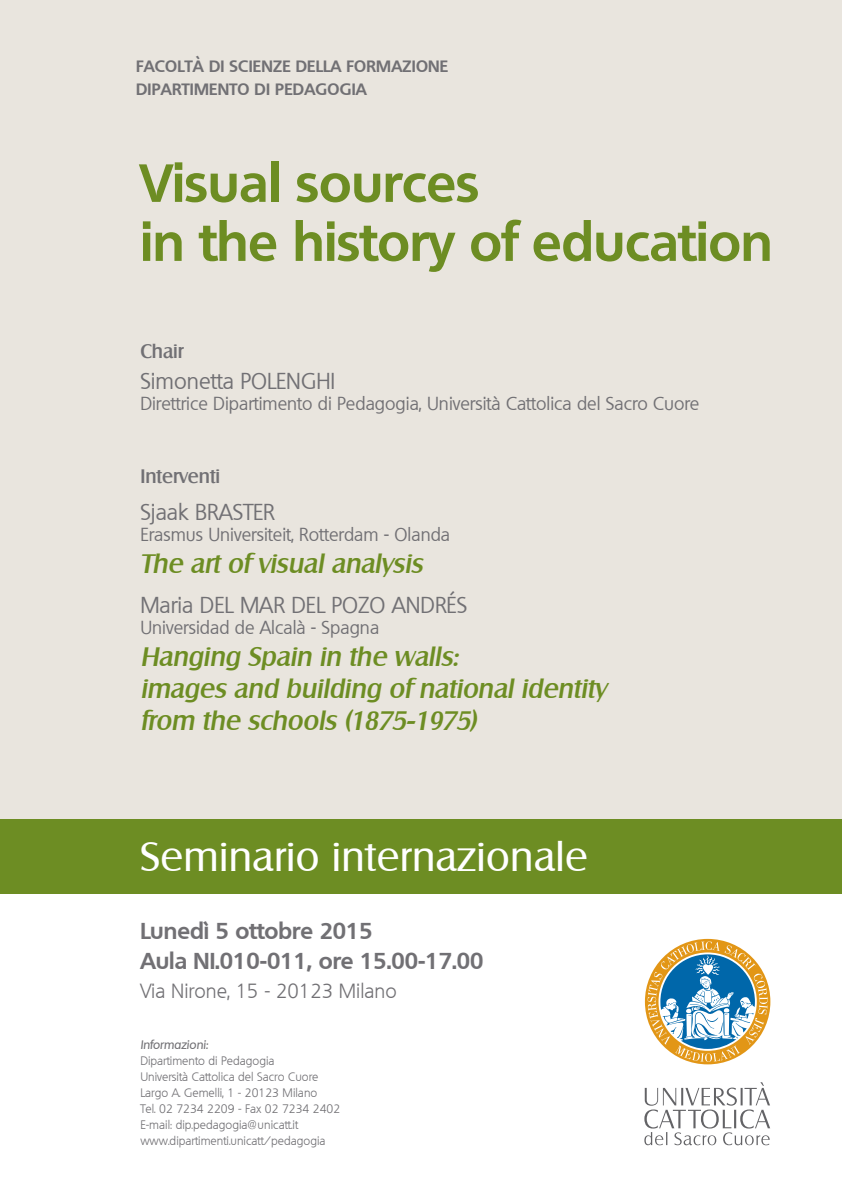
<style>
.page{position:relative;width:842px;height:1191px;background:#fff}
.page>*{position:absolute;margin:0;border:0;box-sizing:border-box;transform-origin:0 0}
.t1{font:700 52px "Quebec";color:#6d8d23}
.t2{font:40.2px "Salzburg";letter-spacing:.01em;color:#fff}
.t3{font:italic 500 26px "Salzburg";color:#6d8d23}
.t4{font:700 22.4px "Quebec";color:#717074}
.t5{font:22px "Quebec";color:#717074}
.t6{font:300 20px "Quebec";color:#717074}
.t7{font:500 19px "Salzburg";color:#717074}
.t8{font:18px "Quebec";color:#717074}
.t9{font:700 16px "Quebec";letter-spacing:.015em;color:#717074}
.t10{font:300 12px "Quebec";color:#717074}
.t11{font:italic 500 12px "Quebec";color:#717074}
</style>
<div class="page">
<div style="left:0;top:0;width:842px;height:828px;background:#e9e5de"></div>
<div style="left:0;top:819px;width:842px;height:74px;background:#6d8d23"></div>
<svg style="left:645px;top:939px;width:125px;height:125px"></svg>
<svg style="left:644px;top:1082px;width:126px;height:63px"></svg>
<p class="t9" style="left:136px;top:56px;width:314px">FACOLTÀ DI SCIENZE DELLA FORMAZIONE</p>
<p class="t9" style="left:136px;top:79px;width:232px">DIPARTIMENTO DI PEDAGOGIA</p>
<p class="t1" style="left:140px;top:149px;width:340px">Visual sources</p>
<p class="t1" style="left:140px;top:208px;width:634px">in the history of education</p>
<p class="t7" style="left:140px;top:340px;width:45px">Chair</p>
<p class="t5" style="left:140px;top:366px;width:196px">Simonetta POLENGHI</p>
<p class="t8" style="left:140px;top:391px;width:561px">Direttrice Dipartimento di Pedagogia, Università Cattolica del Sacro Cuore</p>
<p class="t7" style="left:140px;top:465px;width:81px">Interventi</p>
<p class="t5" style="left:140px;top:498px;width:136px">Sjaak BRASTER</p>
<p class="t8" style="left:140px;top:523px;width:311px">Erasmus Universiteit, Rotterdam - Olanda</p>
<p class="t3" style="left:140px;top:548px;width:284px">The art of visual analysis</p>
<p class="t5" style="left:140px;top:591px;width:328px">Maria DEL MAR DEL POZO ANDRÉS</p>
<p class="t8" style="left:140px;top:616px;width:240px">Universidad de Alcalà - Spagna</p>
<p class="t3" style="left:140px;top:641px;width:319px">Hanging Spain in the walls:</p>
<p class="t3" style="left:140px;top:673px;width:467px">images and building of national identity</p>
<p class="t3" style="left:140px;top:705px;width:338px">from the schools (1875-1975)</p>
<p class="t2" style="left:140px;top:832px;width:449px">Seminario internazionale</p>
<p class="t4" style="left:140px;top:916px;width:234px">Lunedì 5 ottobre 2015</p>
<p class="t4" style="left:140px;top:946px;width:345px">Aula NI.010-011, ore 15.00-17.00</p>
<p class="t6" style="left:140px;top:977px;width:258px">Via Nirone, 15 - 20123 Milano</p>
<p class="t11" style="left:140px;top:1036px;width:69px">Informazioni:</p>
<p class="t10" style="left:140px;top:1052px;width:136px">Dipartimento di Pedagogia</p>
<p class="t10" style="left:140px;top:1068px;width:180px">Università Cattolica del Sacro Cuore</p>
<p class="t10" style="left:140px;top:1084px;width:179px">Largo A. Gemelli, 1 - 20123 Milano</p>
<p class="t10" style="left:140px;top:1100px;width:201px">Tel. 02 7234 2209 - Fax 02 7234 2402</p>
<p class="t10" style="left:140px;top:1116px;width:159px">E-mail: dip.pedagogia@unicatt.it</p>
<p class="t10" style="left:140px;top:1132px;width:187px">www.dipartimenti.unicatt/pedagogia</p>
</div>
